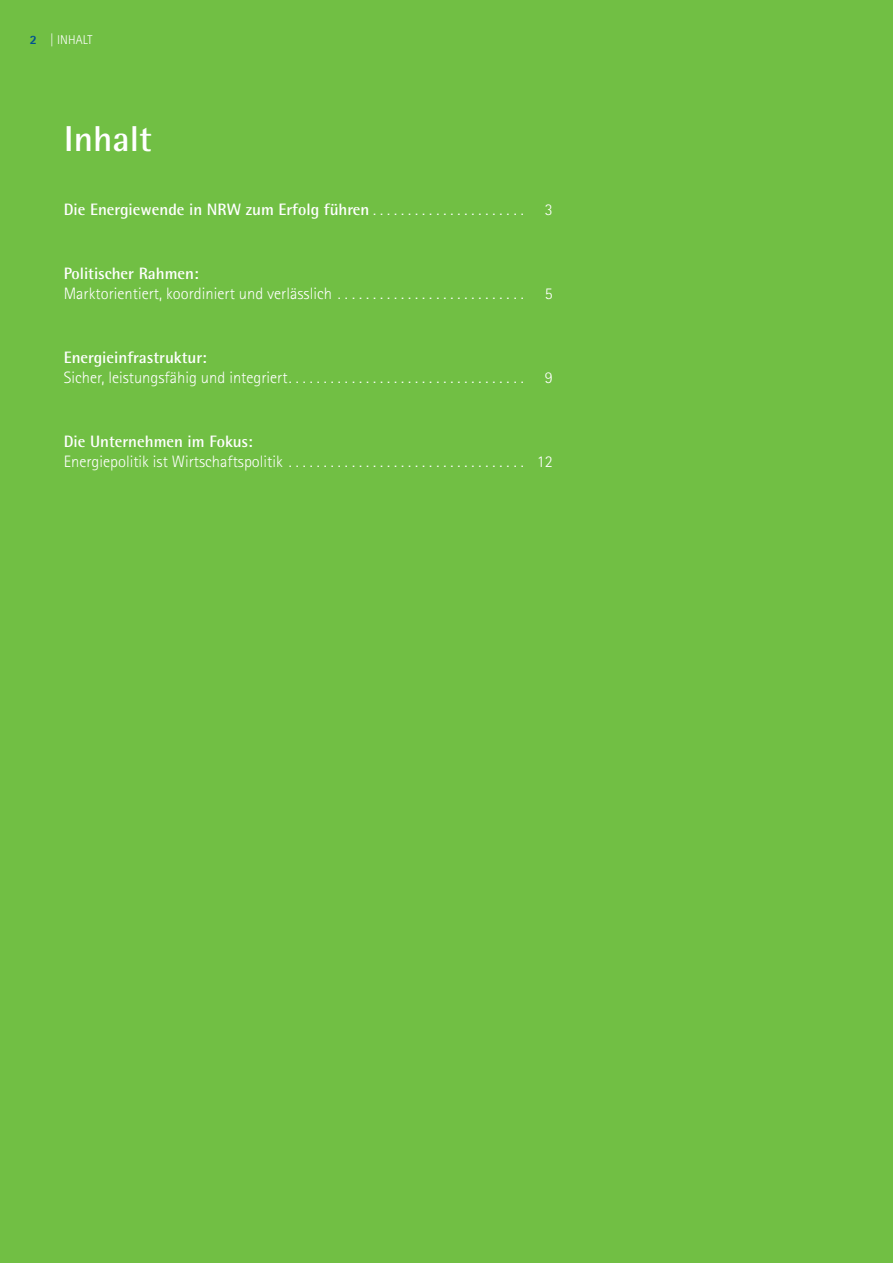
<style>
.page{position:relative;width:893px;height:1263px;background:#71bf44}
.page>*{position:absolute;margin:0;border:0;box-sizing:border-box;transform-origin:0 0}
.t1{font:700 36px "Rotis Semi Sans";color:#fff}
.t2{font:300 16.5px "AT Rotis Sans Serif";color:#fff}
.t3{font:700 16.5px "Rotis Semi Sans";color:#fff}
.t4{font:300 12.75px "AT Rotis Sans Serif";letter-spacing:.005em;color:#fff}
.s1{font-weight:800;color:#005190}
.s2{font-family:"AT Rotis Sans Serif";font-weight:300}
</style>
<div class="page">
<p class="t4" style="left:30px;top:32px;width:64px"><span class="s1">2</span> | INHALT</p>
<h1 class="t1" style="left:64px;top:116px;width:90px">Inhalt</h1>
<p class="t3" style="left:64px;top:199px;width:461px">Die Energiewende in NRW zum Erfolg führen <span class="s2">. . . . . . . . . . . . . . . . . . . . . .</span></p>
<p class="t2" style="left:545px;top:200px;width:9px">3</p>
<p class="t3" style="left:64px;top:264px;width:136px">Politischer Rahmen:</p>
<p class="t2" style="left:64px;top:284px;width:461px">Marktorientiert, koordiniert und verlässlich . . . . . . . . . . . . . . . . . . . . . . . . . . .</p>
<p class="t2" style="left:545px;top:284px;width:9px">5</p>
<p class="t3" style="left:64px;top:348px;width:145px">Energieinfrastruktur:</p>
<p class="t2" style="left:64px;top:368px;width:461px">Sicher, leistungsfähig und integriert . . . . . . . . . . . . . . . . . . . . . . . . . . . . . . . . . .</p>
<p class="t2" style="left:545px;top:368px;width:9px">9</p>
<p class="t3" style="left:64px;top:432px;width:190px">Die Unternehmen im Fokus:</p>
<p class="t2" style="left:64px;top:452px;width:491px">Energiepolitik ist Wirtschaftspolitik . . . . . . . . . . . . . . . . . . . . . . . . . . . . . . . . . . 12</p>
</div>
